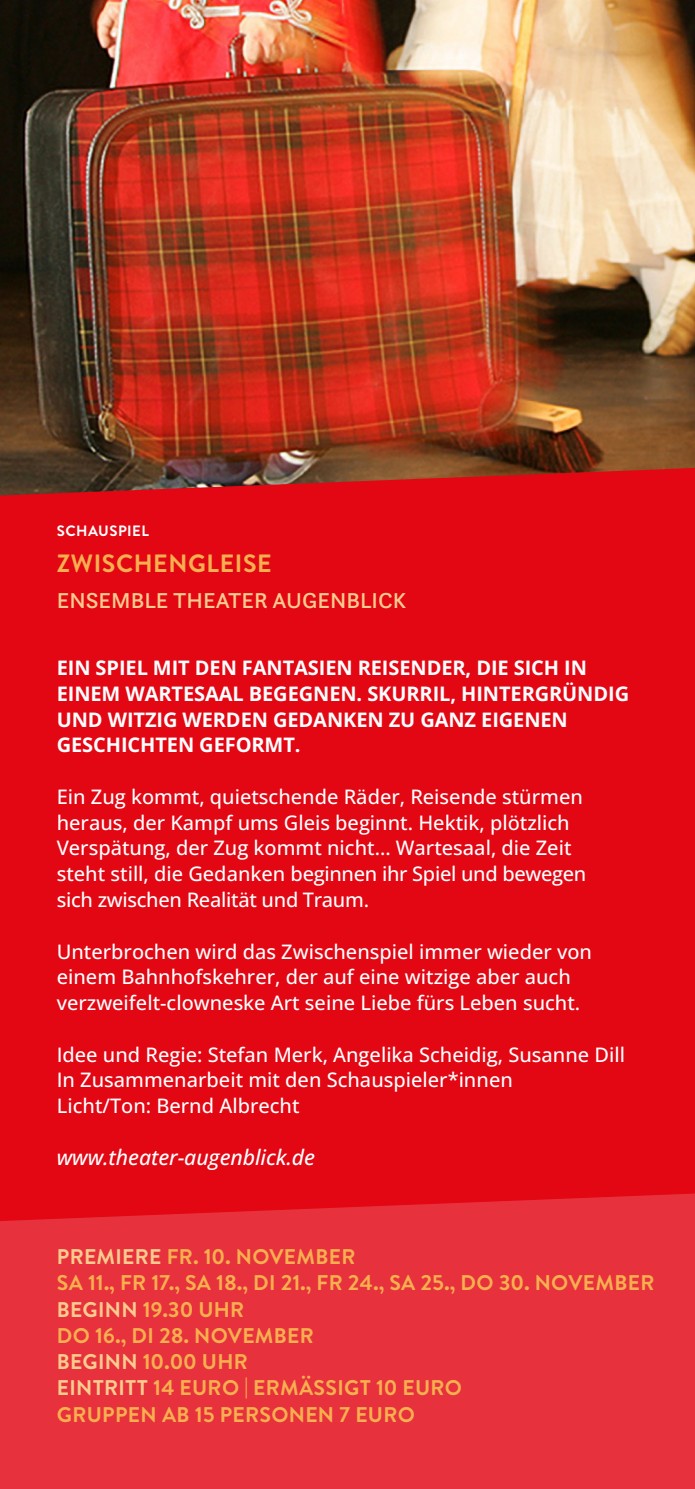
<style>
.page{position:relative;width:695px;height:1489px;background:#fff}
.page>*{position:absolute;margin:0;border:0;box-sizing:border-box;transform-origin:0 0}
.t1{font:700 25px "Brandon Text";letter-spacing:.025em;color:#f8af4f}
.t2{font:500 22.5px "Questa Sans";color:#fccb8e}
.t3{font:700 21.25px/26.2px "Brandon Text";letter-spacing:.015em;color:#f8af4f}
.t4{font:italic 500 21.25px "Open Sans";letter-spacing:-.005em;color:#fff}
.t5{font:500 20px/25.8px "Open Sans";color:#fff}
.t6{font:700 20px/25.8px "Open Sans";letter-spacing:-.005em;color:#fff}
.t7{font:700 15px "Brandon Text";letter-spacing:.03em;color:#fff}
.s1{color:#fccb8e}
</style>
<div class="page">
<div style="left:0;top:0;width:694px;height:1488px;background:#e30613"></div>
<img style="left:0;top:0;width:694px;height:495px">
<div style="left:0;top:1193px;width:694px;height:295px;background:#e7313c"></div>
<p class="t7" style="left:57px;top:520px;width:94px">SCHAUSPIEL</p>
<p class="t1" style="left:57px;top:546px;width:216px">ZWISCHENGLEISE</p>
<p class="t2" style="left:57px;top:586px;width:351px">ENSEMBLE THEATER AUGENBLICK</p>
<p class="t6" style="left:57px;top:654px;width:574px">EIN SPIEL MIT DEN FANTASIEN REISENDER, DIE SICH IN EINEM WARTESAAL BEGEGNEN. SKURRIL, HINTERGRÜNDIG UND WITZIG WERDEN GEDANKEN ZU GANZ EIGENEN GESCHICHTEN GEFORMT.</p>
<p class="t5" style="left:57px;top:783px;width:531px">Ein Zug kommt, quietschende Räder, Reisende stürmen heraus, der Kampf ums Gleis beginnt. Hektik, plötzlich Verspätung, der Zug kommt nicht… Wartesaal, die Zeit steht still, die Gedanken beginnen ihr Spiel und bewegen sich zwischen Realität und Traum.</p>
<p class="t5" style="left:57px;top:937px;width:536px">Unterbrochen wird das Zwischenspiel immer wieder von einem Bahnhofskehrer, der auf eine witzige aber auch verzweifelt-clowneske Art seine Liebe fürs Leben sucht.</p>
<p class="t5" style="left:57px;top:1040px;width:569px">Idee und Regie: Stefan Merk, Angelika Scheidig, Susanne Dill<br>In Zusammenarbeit mit den Schauspieler*innen<br>Licht/Ton: Bernd Albrecht</p>
<p class="t4" style="left:57px;top:1141px;width:260px">www.theater-augenblick.de</p>
<p class="t3" style="left:57px;top:1242px;width:599px"><span class="s1">PREMIERE</span> FR. 10. NOVEMBER<br>SA 11., FR 17., SA 18., DI 21., FR 24., SA 25., DO 30. NOVEMBER<br><span class="s1">BEGINN</span> 19.30 UHR<br>DO 16., DI 28. NOVEMBER<br><span class="s1">BEGINN</span> 10.00 UHR<br><span class="s1">EINTRITT</span> 14 EURO | ERMÄSSIGT 10 EURO<br>GRUPPEN AB 15 PERSONEN 7 EURO</p>
</div>
